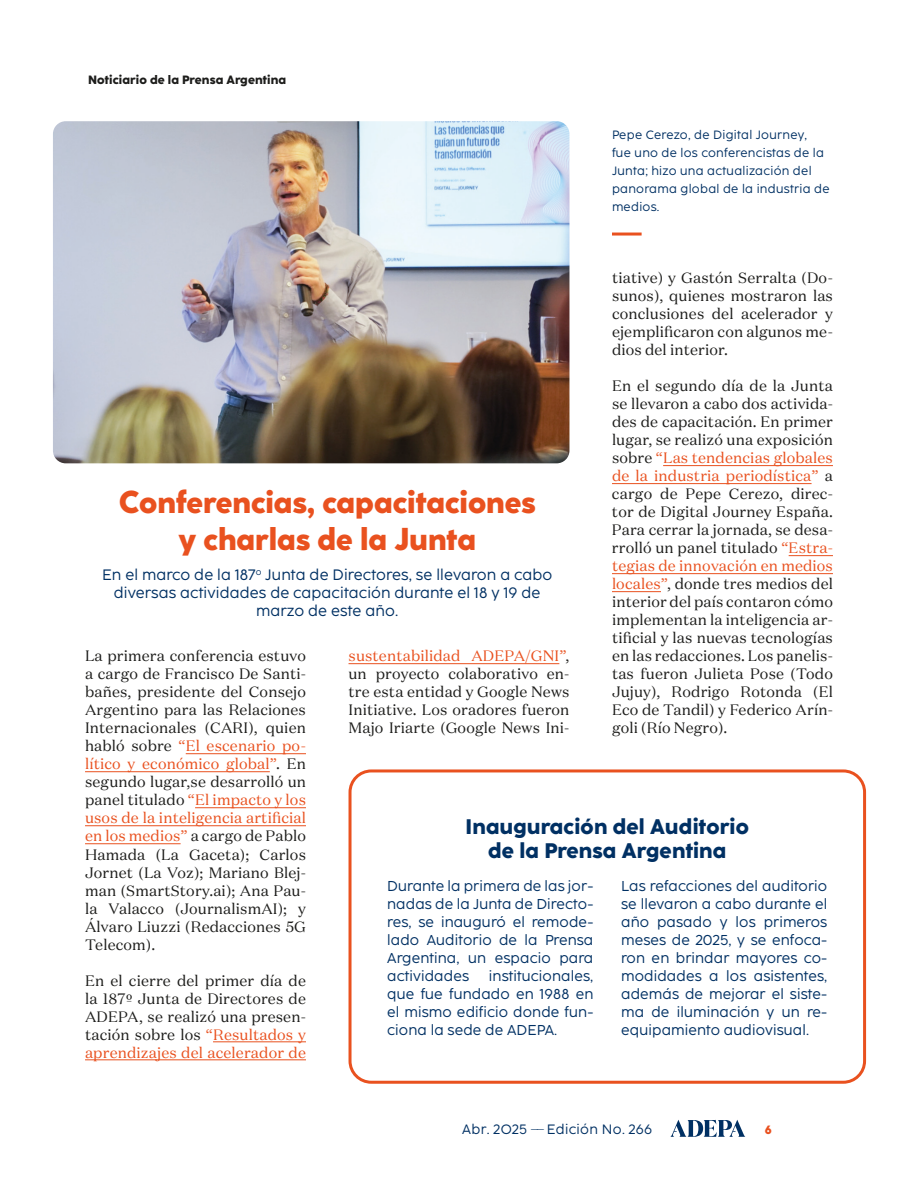
<style>
.page{position:relative;width:918px;height:1191px;background:#fff}
.page>*{position:absolute;margin:0;border:0;box-sizing:border-box;transform-origin:0 0}
.t1{font:800 31.5px "Coco Sharp S";color:#e9511f}
.t2{font:800 21px "Coco Sharp";letter-spacing:.01em;color:#003063}
.t3{font:15px/18px "Domaine Text Web";letter-spacing:.01em;color:#1d1d1b;text-align:justify}
.t4{font:15px/18px "Coco Sharp L";letter-spacing:.01em;color:#003063;text-align:center}
.t5{font:14.25px/18px "Coco Sharp L";letter-spacing:.01em;color:#003063;text-align:justify}
.t6{font:13.5px "Coco Sharp L";letter-spacing:.025em;color:#003063}
.t7{font:12px/18px "Coco Sharp L";letter-spacing:.025em;color:#003063}
.t8{font:800 12px "Coco Sharp";letter-spacing:.01em;color:#1d1d1b}
.t9{font:800 12px "Coco Sharp";color:#e9511f}
.s1{color:#e9511f}
</style>
<div class="page">
<svg style="left:671px;top:1119px;width:74px;height:17px"></svg>
<hr style="left:186px;top:753px;width:120px;height:1px;background:#e9511f">
<hr style="left:85px;top:771px;width:185px;height:1px;background:#e9511f">
<hr style="left:195px;top:807px;width:111px;height:1px;background:#e9511f">
<hr style="left:85px;top:825px;width:221px;height:1px;background:#e9511f">
<hr style="left:85px;top:843px;width:96px;height:1px;background:#e9511f">
<hr style="left:213px;top:1041px;width:93px;height:1px;background:#e9511f">
<hr style="left:85px;top:1059px;width:221px;height:1px;background:#e9511f">
<hr style="left:349px;top:663px;width:210px;height:1px;background:#e9511f">
<hr style="left:663px;top:465px;width:170px;height:1px;background:#e9511f">
<hr style="left:612px;top:483px;width:200px;height:1px;background:#e9511f">
<hr style="left:789px;top:555px;width:44px;height:1px;background:#e9511f">
<hr style="left:612px;top:573px;width:221px;height:1px;background:#e9511f">
<hr style="left:612px;top:591px;width:49px;height:1px;background:#e9511f">
<img style="left:53px;top:121px;width:516px;height:342px">
<hr style="left:612px;top:232px;width:30px;height:3px;background:#e9511f">
<div style="left:349px;top:769px;width:517px;height:314px;border:3px solid #e9511f;border-radius:21px"></div>
<p class="t8" style="left:88px;top:71px;width:200px">Noticiario de la Prensa Argentina</p>
<p class="t7" style="left:612px;top:126px;width:219px">Pepe Cerezo, de Digital Journey,<br>fue uno de los conferencistas de la<br>Junta; hizo una actualización del panorama global de la industria de medios.</p>
<p class="t3" style="left:612px;top:268px;width:222px">tiative) y Gastón Serralta (Do&shy;sunos), quienes mostraron las conclusiones del acelerador y ejemplificaron con algunos me&shy;dios del interior.</p>
<p class="t3" style="left:612px;top:376px;width:222px">En el segundo día de la Junta se llevaron a cabo dos activida&shy;des de capacitación. En primer lugar, se realizó una exposición sobre <span class="s1">“Las tendencias globales de la industria periodística”</span> a cargo de Pepe Cerezo, direc&shy;tor de Digital Journey España.<br>Para cerrar la jornada, se desa&shy;rrolló un panel titulado <span class="s1">“Estra&shy;tegias de innovación en medios locales”</span>, donde tres medios del interior del país contaron cómo implementan la inteligencia ar&shy;tificial y las nuevas tecnologías en las redacciones. Los panelis&shy;tas fueron Julieta Pose (Todo Jujuy), Rodrigo Rotonda (El Eco de Tandil) y Federico Arín&shy;goli (Río Negro).</p>
<p class="t1" style="left:119px;top:479px;width:418px">Conferencias, capacitaciones</p>
<p class="t1" style="left:178px;top:516px;width:299px">y charlas de la Junta</p>
<p class="t4" style="left:102px;top:566px;width:452px">En el marco de la 187<sup>º</sup> Junta de Directores, se llevaron a cabo diversas actividades de capacitación durante el 18 y 19 de marzo de este año.</p>
<p class="t3" style="left:85px;top:646px;width:222px">La primera conferencia estuvo a cargo de Francisco De Santi&shy;bañes, presidente del Consejo Argentino para las Relaciones Internacionales (CARI), quien habló sobre <span class="s1">“El escenario po&shy;lítico y económico global”</span>. En segundo lugar,se desarrolló un panel titulado <span class="s1">“El impacto y los usos de la inteligencia artificial en los medios”</span> a cargo de Pablo Hamada (La Gaceta); Carlos Jornet (La Voz); Mariano Blej&shy;man (SmartStory.ai); Ana Pau&shy;la Valacco (JournalismAI); y Álvaro Liuzzi (Redacciones 5G Telecom).</p>
<p class="t3" style="left:85px;top:970px;width:222px">En el cierre del primer día de la 187º Junta de Directores de ADEPA, se realizó una presen&shy;tación sobre los <span class="s1">“Resultados y aprendizajes del acelerador de</span></p>
<p class="t3" style="left:349px;top:646px;width:222px"><span class="s1">sustentabilidad ADEPA/GNI”</span>, un proyecto colaborativo en&shy;tre esta entidad y Google News Initiative. Los oradores fueron Majo Iriarte (Google News Ini-</p>
<p class="t2" style="left:466px;top:811px;width:285px">Inauguración del Auditorio</p>
<p class="t2" style="left:488px;top:835px;width:240px">de la Prensa Argentina</p>
<p class="t5" style="left:387px;top:877px;width:208px">Durante la primera de las jor&shy;nadas de la Junta de Directo&shy;res, se inauguró el remode&shy;lado Auditorio de la Prensa Argentina, un espacio para actividades</p>
<p class="t5" style="left:621px;top:877px;width:208px">Las refacciones del auditorio se llevaron a cabo durante el año pasado y los primeros meses de 2025, y se enfoca&shy;ron en brindar mayores co&shy;modidades a los asistentes, además de mejorar el siste&shy;ma de iluminación y un re&shy;equipamiento audiovisual.</p>
<p class="t5" style="left:387px;top:967px;width:208px;text-indent:102px">institucionales, que fue fundado en 1988 en el mismo edificio donde fun&shy;ciona la sede de ADEPA.</p>
<p class="t6" style="left:462px;top:1120px;width:192px">Abr. 2O25 __ Edición Nº. 266</p>
<p class="t9" style="left:765px;top:1121px;width:8px">6</p>
</div>
